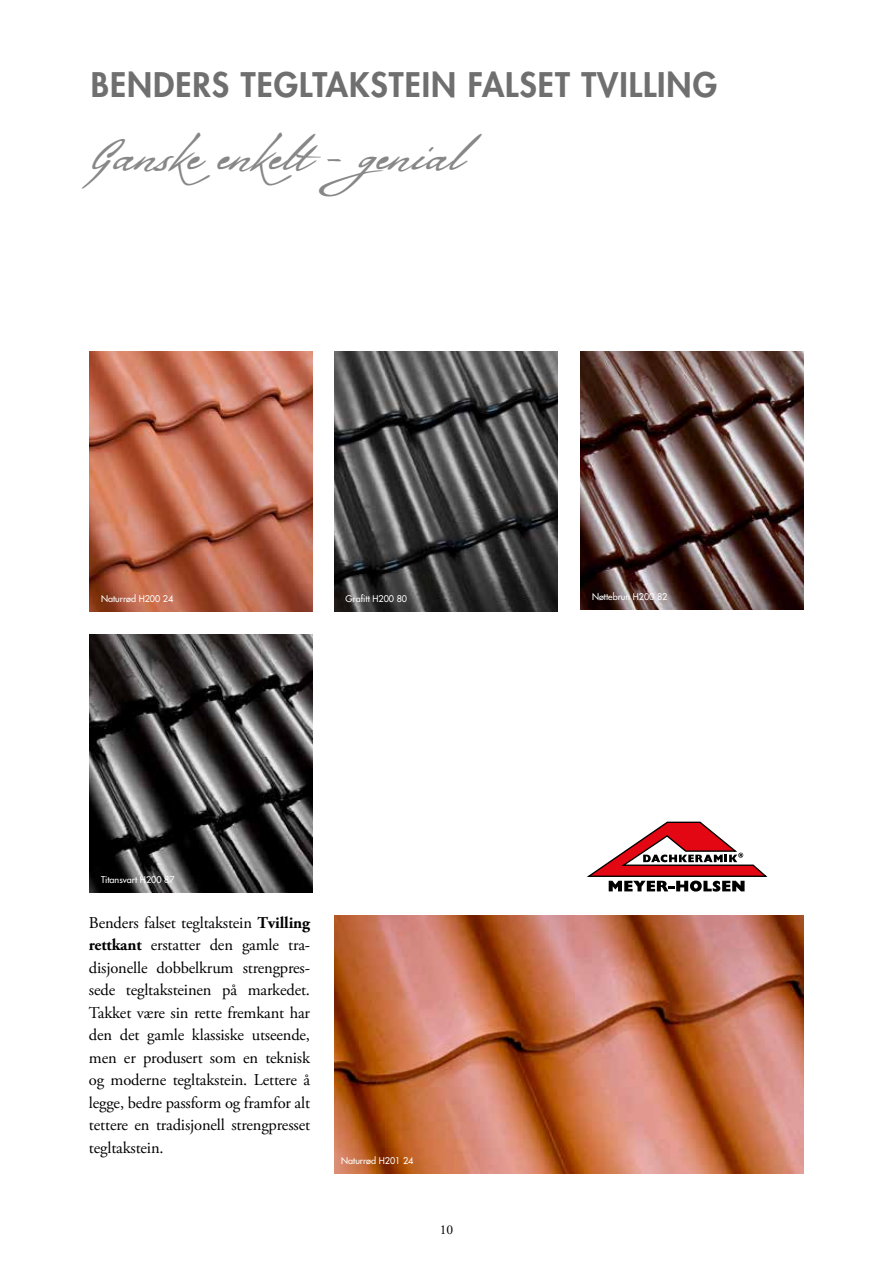
<style>
.page{position:relative;width:893px;height:1263px;background:#fff}
.page>*{position:absolute;margin:0;border:0;box-sizing:border-box;transform-origin:0 0}
.t1{font:48px "Bolivar";color:#878787}
.t2{font:800 33px "Futura Std";letter-spacing:.03em;color:#706f6f}
.t3{font:16.5px/22.5px "Adobe Garamond Pro";letter-spacing:-.01em;color:#000;text-align:justify}
.t4{font:13.5px "Adobe Garamond Pro";color:#000}
.t5{font:500 9px "Futura Std";color:#fff}
.s1{font-weight:700}
</style>
<div class="page">
<img style="left:335px;top:916px;width:469px;height:258px">
<svg style="left:587px;top:822px;width:180px;height:69px"></svg>
<img style="left:89px;top:351px;width:223px;height:260px">
<img style="left:335px;top:351px;width:223px;height:260px">
<img style="left:581px;top:351px;width:223px;height:258px">
<img style="left:89px;top:634px;width:223px;height:258px">
<h2 class="t2" style="left:91px;top:64px;width:628px">BENDERS TEGLTAKSTEIN FALSET TVILLING</h2>
<h1 class="t1" style="left:93px;top:125px;width:398px">Ganske enkelt - genial</h1>
<p class="t5" style="left:101px;top:593px;width:74px">Naturrød H200 24</p>
<p class="t5" style="left:346px;top:593px;width:63px">Grafitt H200 80</p>
<p class="t5" style="left:592px;top:591px;width:77px">Nøttebrun H200 82</p>
<p class="t5" style="left:101px;top:874px;width:75px">Titansvart H200 87</p>
<p class="t3" style="left:89px;top:912px;width:223px">Benders falset tegltakstein <span class="s1">Tvilling rettkant</span> erstatter den gamle tra&shy;disjonelle dobbelkrum strengpres&shy;sede tegltaksteinen på markedet.<br>Takket være sin rette fremkant har den det gamle klassiske utseende, men er produsert som en teknisk og moderne tegltakstein. Lettere å legge, bedre passform og framfor alt tettere en tradisjonell strengpresset tegltakstein.</p>
<p class="t5" style="left:341px;top:1155px;width:74px">Naturrød H201 24</p>
<p class="t4" style="left:440px;top:1221px;width:15px">10</p>
</div>
